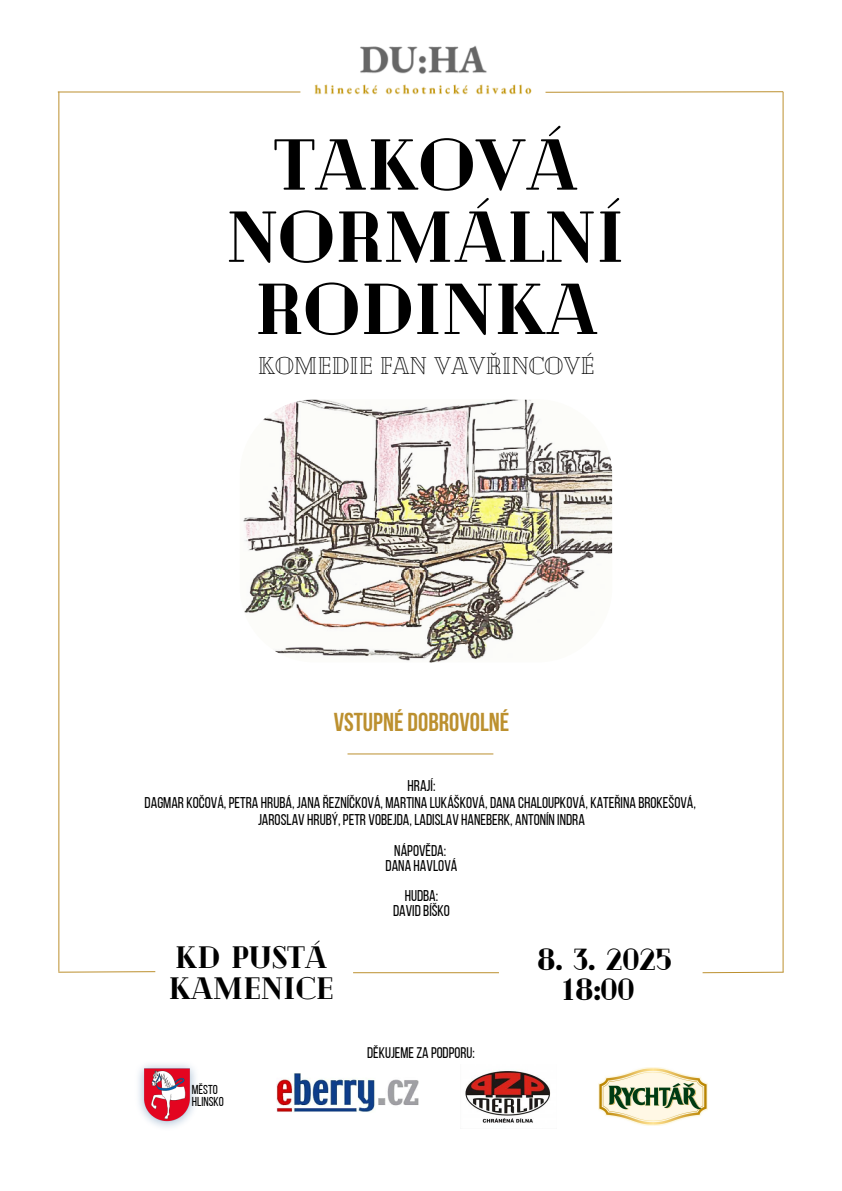
<style>
.page{position:relative;width:842px;height:1191px;background:#fff}
.page>*{position:absolute;margin:0;border:0;box-sizing:border-box;transform-origin:0 0}
.t1{font:900 71.9px/72.1px "Cheque";color:#000;text-align:center}
.t2{font:900 30.9px/30.8px "Cheque";color:#000;text-align:center}
.t3{font:700 25.8px "Bebas Neue";color:#bc902f}
.t4{font:24px "Cheque";color:#000}
.t5{font:15.5px "Bebas Neue";color:#000}
.t6{font:15.3px "Bebas Neue";color:#000}
.t7{font:12.9px "Bebas Neue";color:#000}
</style>
<div class="page">
<hr style="left:353px;top:972px;width:146px;height:1px;background:#bc902f">
<svg style="left:58px;top:970px;width:98px;height:2px"></svg>
<img style="left:240px;top:399px;width:372px;height:263px;border-radius:75px">
<img style="left:314px;top:46px;width:218px;height:49px">
<hr style="left:58px;top:92px;width:1px;height:879px;background:#bc902f">
<hr style="left:783px;top:92px;width:1px;height:880px;background:#bc902f">
<hr style="left:58px;top:92px;width:242px;height:1px;background:#bc902f">
<svg style="left:545px;top:91px;width:239px;height:2px"></svg>
<svg style="left:702px;top:971px;width:82px;height:2px"></svg>
<hr style="left:347px;top:753px;width:146px;height:1px;background:#bc902f">
<img style="left:598px;top:1067px;width:109px;height:58px">
<img style="left:465px;top:1070px;width:86px;height:53px">
<img style="left:277px;top:1073px;width:142px;height:40px">
<img style="left:138px;top:1064px;width:58px;height:64px">
<p class="t1" style="left:227px;top:125px;width:400px">TAKOVÁ<br>NORMÁLNÍ<br>RODINKA</p>
<p class="t4" style="left:258px;top:349px;width:338px">KOMEDIE FAN VAVŘINCOVÉ</p>
<h1 class="t3" style="left:334px;top:711px;width:177px">VSTUPNÉ DOBROVOLNÉ</h1>
<h5 class="t5" style="left:408px;top:779px;width:29px">HRAJÍ:</h5>
<p class="t5" style="left:145px;top:796px;width:553px">DAGMAR KOČOVÁ, PETRA HRUBÁ, JANA ŘEZNÍČKOVÁ, MARTINA LUKÁŠKOVÁ, DANA CHALOUPKOVÁ, KATEŘINA BROKEŠOVÁ,</p>
<h4 class="t5" style="left:258px;top:813px;width:328px">JAROSLAV HRUBÝ, PETR VOBEJDA, LADISLAV HANEBERK, ANTONÍN INDRA</h4>
<p class="t5" style="left:394px;top:844px;width:53px">NÁPOVĚDA:</p>
<p class="t5" style="left:386px;top:859px;width:73px">DANA HAVLOVÁ</p>
<p class="t5" style="left:405px;top:889px;width:35px">HUDBA:</p>
<p class="t5" style="left:393px;top:904px;width:58px">DAVIDBÍŠKO</p>
<p class="t2" style="left:168px;top:940px;width:167px;text-align:left">KD PUSTÁ<br>KAMENICE</p>
<p class="t7" style="left:192px;top:1084px;width:27px">MĚSTO</p>
<p class="t7" style="left:192px;top:1096px;width:34px">HLINSKO</p>
<p class="t6" style="left:367px;top:1046px;width:109px">DĚKUJEMEZA PODPORU:</p>
<p class="t2" style="left:537px;top:941px;width:136px">8. 3. 2025<br>18:00</p>
</div>
